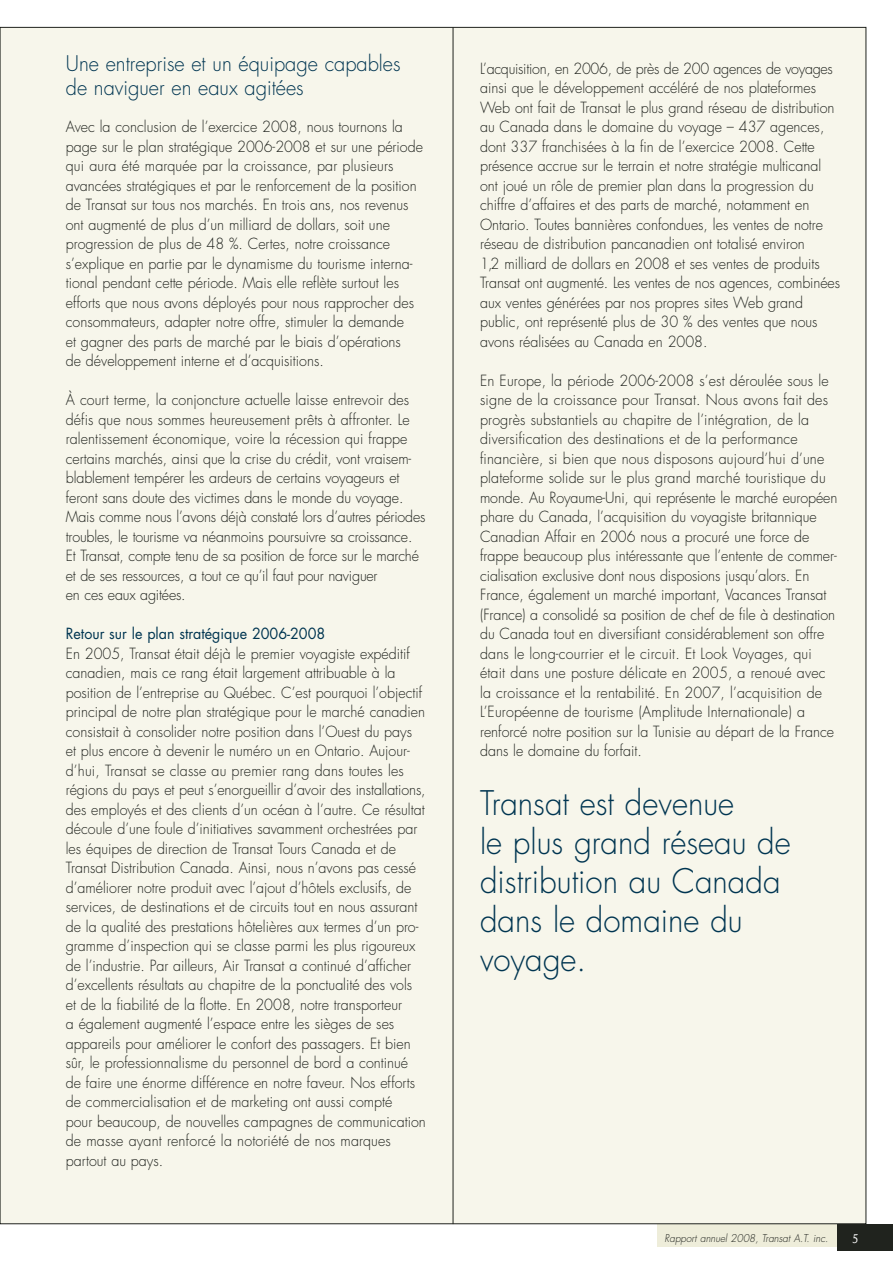
<style>
.page{position:relative;width:893px;height:1263px;background:#fff}
.page>*{position:absolute;margin:0;border:0;box-sizing:border-box;transform-origin:0 0}
.t1{font:300 33px/39px "Futura";color:#003551;scale:.95 1}
.t2{font:300 21px/24px "Futura";color:#003551;scale:.95 1}
.t3{font:300 15px/19.5px "Futura";color:#20231e;scale:.95 1}
.t4{font:15px "Futura";color:#003551;scale:.95 1}
.t5{font:italic 12px "Lucida Handwriting";color:#fff;scale:.85 1}
.t6{font:italic 300 10.5px "Futura";color:#20231e;scale:.95 1}
</style>
<div class="page">
<div style="left:657px;top:1224px;width:235px;height:22px;background:#eeedda"></div>
<div style="left:837px;top:1224px;width:55px;height:27px;background:#20231e"></div>
<div style="left:0;top:27px;width:865px;height:1197px;background:#f7f6eb"></div>
<hr style="left:452px;top:27px;width:1px;height:1197px;background:#20231e">
<h2 class="t2" style="left:66px;top:54px;width:354px">Une entreprise et un équipage capables de naviguer en eaux agitées</h2>
<p class="t3" style="left:66px;top:118px;width:377px">Avec la conclusion de l’exercice 2008, nous tournons la page sur le plan stratégique 2006-2008 et sur une période qui aura été marquée par la croissance, par plusieurs avancées stratégiques et par le renforcement de la position de Transat sur tous nos marchés. En trois ans, nos revenus ont augmenté de plus d’un milliard de dollars, soit une progression de plus de 48 %. Certes, notre croissance s’explique en partie par le dynamisme du tourisme interna&shy;tional pendant cette période. Mais elle reflète surtout les efforts que nous avons déployés pour nous rapprocher des consommateurs, adapter notre offre, stimuler la demande<br>et gagner des parts de marché par le biais d’opérations<br>de développement interne et d’acquisitions.</p>
<p class="t3" style="left:66px;top:391px;width:380px">À court terme, la conjoncture actuelle laisse entrevoir des défis que nous sommes heureusement prêts à affronter. Le ralentissement économique, voire la récession qui frappe certains marchés, ainsi que la crise du crédit, vont vraisem&shy;blablement tempérer les ardeurs de certains voyageurs et feront sans doute des victimes dans le monde du voyage.<br>Mais comme nous l’avons déjà constaté lors d’autres périodes troubles, le tourisme va néanmoins poursuivre sa croissance.<br>Et Transat, compte tenu de sa position de force sur le marché et de ses ressources, a tout ce qu’il faut pour naviguer<br>en ces eaux agitées.</p>
<p class="t4" style="left:66px;top:627px;width:274px">Retour sur le plan stratégique 2006-2008</p>
<p class="t3" style="left:66px;top:645px;width:380px">En 2005, Transat était déjà le premier voyagiste expéditif canadien, mais ce rang était largement attribuable à la position de l’entreprise au Québec. C’est pourquoi l’objectif principal de notre plan stratégique pour le marché canadien consistait à consolider notre position dans l’Ouest du pays et plus encore à devenir le numéro un en Ontario. Aujour&shy;d’hui, Transat se classe au premier rang dans toutes les régions du pays et peut s’enorgueillir d’avoir des installations, des employés et des clients d’un océan à l’autre. Ce résultat découle d’une foule d’initiatives savamment orchestrées par les équipes de direction de Transat Tours Canada et de Transat Distribution Canada. Ainsi, nous n’avons pas cessé d’améliorer notre produit avec l’ajout d’hôtels exclusifs, de services, de destinations et de circuits tout en nous assurant de la qualité des prestations hôtelières aux termes d’un pro&shy;gramme d’inspection qui se classe parmi les plus rigoureux de l’industrie. Par ailleurs, Air Transat a continué d’afficher d’excellents résultats au chapitre de la ponctualité des vols et de la fiabilité de la flotte. En 2008, notre transporteur<br>a également augmenté l’espace entre les sièges de ses appareils pour améliorer le confort des passagers. Et bien sûr, le professionnalisme du personnel de bord a continué de faire une énorme différence en notre faveur. Nos efforts de commercialisation et de marketing ont aussi compté<br>pour beaucoup, de nouvelles campagnes de communication de masse ayant renforcé la notoriété de nos marques partout au pays.</p>
<p class="t3" style="left:480px;top:60px;width:380px">L’acquisition, en 2006, de près de 200 agences de voyages ainsi que le développement accéléré de nos plateformes Web ont fait de Transat le plus grand réseau de distribution au Canada dans le domaine du voyage – 437 agences, dont 337 franchisées à la fin de l’exercice 2008. Cette présence accrue sur le terrain et notre stratégie multicanal ont joué un rôle de premier plan dans la progression du chiffre d’affaires et des parts de marché, notamment en Ontario. Toutes bannières confondues, les ventes de notre réseau de distribution pancanadien ont totalisé environ<br>1,2 milliard de dollars en 2008 et ses ventes de produits Transat ont augmenté. Les ventes de nos agences, combinées aux ventes générées par nos propres sites Web grand public, ont représenté plus de 30 % des ventes que nous avons réalisées au Canada en 2008.</p>
<p class="t3" style="left:480px;top:372px;width:377px">En Europe, la période 2006-2008 s’est déroulée sous le signe de la croissance pour Transat. Nous avons fait des progrès substantiels au chapitre de l’intégration, de la diversification des destinations et de la performance financière, si bien que nous disposons aujourd’hui d’une plateforme solide sur le plus grand marché touristique du monde. Au Royaume-Uni, qui représente le marché européen phare du Canada, l’acquisition du voyagiste britannique Canadian Affair en 2006 nous a procuré une force de frappe beaucoup plus intéressante que l’entente de commer&shy;cialisation exclusive dont nous disposions jusqu’alors. En France, également un marché important, Vacances Transat (France) a consolidé sa position de chef de file à destination du Canada tout en diversifiant considérablement son offre dans le long-courrier et le circuit. Et Look Voyages, qui était dans une posture délicate en 2005, a renoué avec la croissance et la rentabilité. En 2007, l’acquisition de L’Européenne de tourisme (Amplitude Internationale) a renforcé notre position sur la Tunisie au départ de la France dans le domaine du forfait.</p>
<h1 class="t1" style="left:480px;top:786px;width:328px">Transat est devenue<br>le plus grand réseau de distribution au Canada dans le domaine du voyage.</h1>
<p class="t6" style="left:664px;top:1233px;width:176px">Rapport annuel 2008, Transat A.T. inc.</p>
<p class="t5" style="left:851px;top:1233px;width:10px">5</p>
</div>
